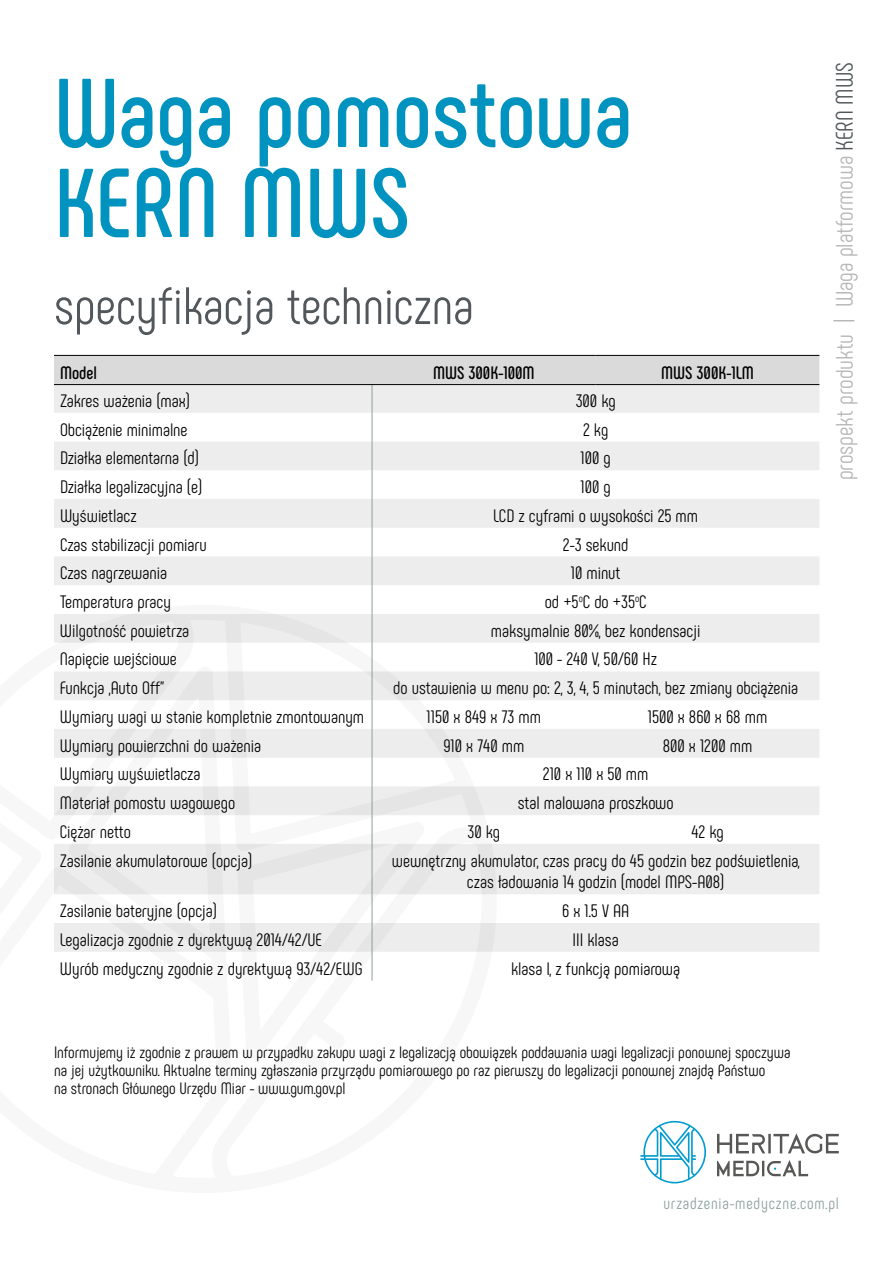
<style>
.page{position:relative;width:893px;height:1263px;background:#fff}
.page>*{position:absolute;margin:0;border:0;box-sizing:border-box;transform-origin:0 0}
.t1{font:700 97.5px/90px "Phenomena";color:#0093bf}
.t2{font:52.5px "Phenomena";color:#51575a}
.t3{font:24px "Phenomena";color:#b5b7b8}
.t4{font:18px/21.6px "Phenomena";color:#000;text-align:center}
.t5{font:700 18px "Phenomena";color:#000}
.t6{font:16.5px/18px "Phenomena";color:#000}
.t7{font:16.5px "Phenomena";letter-spacing:.05em;color:#8d9e9e}
.s1{color:#51575a}
</style>
<div class="page">
<svg style="left:505px;top:844px;width:314px;height:108px;fill:#ededed"></svg>
<svg style="left:54px;top:356px;width:765px;height:459px"></svg>
<hr style="left:54px;top:355px;width:318px;height:1px;background:#000">
<hr style="left:372px;top:355px;width:224px;height:1px;background:#000">
<hr style="left:596px;top:355px;width:223px;height:1px;background:#000">
<hr style="left:54px;top:384px;width:318px;height:1px;background:#000">
<hr style="left:372px;top:384px;width:224px;height:1px;background:#000">
<hr style="left:596px;top:384px;width:223px;height:1px;background:#000">
<svg style="left:640px;top:1121px;width:66px;height:62px"></svg>
<svg style="left:717px;top:1133px;width:122px;height:20px"></svg>
<svg style="left:717px;top:1160px;width:91px;height:16px"></svg>
<svg style="left:54px;top:596px;width:451px;height:385px;fill:#f2f2f2"></svg>
<h1 class="t1" style="left:54px;top:68px;width:580px">Waga pomostowa<br>KERN MWS</h1>
<h2 class="t2" style="left:54px;top:275px;width:421px">specyfikacja techniczna</h2>
<p class="t5" style="left:60px;top:361px;width:38px">Model</p>
<p class="t5" style="left:433px;top:361px;width:103px">MWS 300K-100M</p>
<p class="t5" style="left:661px;top:361px;width:94px">MWS 300K-1LM</p>
<p class="t4" style="left:60px;top:390px;width:131px">Zakres ważenia (max)</p>
<p class="t4" style="left:576px;top:390px;width:42px">300 kg</p>
<p class="t4" style="left:60px;top:418px;width:129px">Obciążenie minimalne</p>
<p class="t4" style="left:583px;top:418px;width:27px">2 kg</p>
<p class="t4" style="left:60px;top:447px;width:141px">Działka elementarna (d)</p>
<p class="t4" style="left:581px;top:447px;width:32px">100 g</p>
<p class="t4" style="left:60px;top:476px;width:144px">Działka legalizacyjna (e)</p>
<p class="t4" style="left:581px;top:476px;width:32px">100 g</p>
<p class="t4" style="left:60px;top:505px;width:78px">Wyświetlacz</p>
<p class="t4" style="left:493px;top:505px;width:206px">LCD z cyframi o wysokości 25 mm</p>
<p class="t4" style="left:60px;top:533px;width:148px">Czas stabilizacji pomiaru</p>
<p class="t4" style="left:563px;top:533px;width:67px">2-3 sekund</p>
<p class="t4" style="left:60px;top:562px;width:109px">Czas nagrzewania</p>
<p class="t4" style="left:571px;top:562px;width:51px">10 minut</p>
<p class="t4" style="left:60px;top:591px;width:113px">Temperatura pracy</p>
<p class="t4" style="left:545px;top:591px;width:103px">od +5<sup>o</sup>C do +35<sup>o</sup>C</p>
<p class="t4" style="left:60px;top:620px;width:131px">Wilgotność powietrza</p>
<p class="t4" style="left:491px;top:620px;width:211px">maksymalnie 80%, bez kondensacji</p>
<p class="t4" style="left:60px;top:648px;width:118px">Napięcie wejściowe</p>
<p class="t4" style="left:534px;top:648px;width:124px">100 - 240 V, 50/60 Hz</p>
<p class="t4" style="left:60px;top:677px;width:106px">Funkcja „Auto Off”</p>
<p class="t4" style="left:393px;top:677px;width:406px">do ustawienia w menu po: 2, 3, 4, 5 minutach, bez zmiany obciążenia</p>
<p class="t4" style="left:60px;top:706px;width:306px">Wymiary wagi w stanie kompletnie zmontowanym</p>
<p class="t4" style="left:427px;top:706px;width:116px">1150 x 849 x 73 mm</p>
<p class="t4" style="left:648px;top:706px;width:121px">1500 x 860 x 68 mm</p>
<p class="t4" style="left:60px;top:735px;width:203px">Wymiary powierzchni do ważenia</p>
<p class="t4" style="left:443px;top:735px;width:82px">910 x 740 mm</p>
<p class="t4" style="left:663px;top:735px;width:91px">800 x 1200 mm</p>
<p class="t4" style="left:60px;top:763px;width:142px">Wymiary wyświetlacza</p>
<p class="t4" style="left:543px;top:763px;width:107px">210 x 110 x 50 mm</p>
<p class="t4" style="left:60px;top:792px;width:177px">Materiał pomostu wagowego</p>
<p class="t4" style="left:518px;top:792px;width:157px">stal malowana proszkowo</p>
<p class="t4" style="left:60px;top:821px;width:73px">Ciężar netto</p>
<p class="t4" style="left:467px;top:821px;width:34px">30 kg</p>
<p class="t4" style="left:691px;top:821px;width:34px">42 kg</p>
<p class="t4" style="left:60px;top:850px;width:194px">Zasilanie akumulatorowe (opcja)</p>
<p class="t4" style="left:392px;top:850px;width:409px">wewnętrzny akumulator, czas pracy do 45 godzin bez podświetlenia, czas ładowania 14 godzin (model MPS-A08)</p>
<p class="t4" style="left:60px;top:900px;width:159px">Zasilanie bateryjne (opcja)</p>
<p class="t4" style="left:562px;top:900px;width:69px">6 x 1.5 V AA</p>
<p class="t4" style="left:60px;top:929px;width:264px">Legalizacja zgodnie z dyrektywą 2014/42/UE</p>
<p class="t4" style="left:573px;top:929px;width:48px">III klasa</p>
<p class="t4" style="left:60px;top:957px;width:304px">Wyrób medyczny zgodnie z dyrektywą 93/42/EWG</p>
<p class="t4" style="left:511px;top:957px;width:171px">klasa I, z funkcją pomiarową</p>
<p class="t6" style="left:54px;top:1043px;width:738px">Informujemy iż zgodnie z prawem w przypadku zakupu wagi z legalizacją obowiązek poddawania wagi legalizacji ponownej spoczywa na jej użytkowniku. Aktualne terminy zgłaszania przyrządu pomiarowego po raz pierwszy do legalizacji ponownej znajdą Państwo<br>na stronach Głównego Urzędu Miar - www.gum.gov.pl</p>
<h3 class="t3" style="left:831px;top:480px;width:420px;rotate:-90deg">prospekt produktu | Waga platformowa <span class="s1">KERN MWS</span></h3>
<p class="t7" style="left:664px;top:1193px;width:177px">urzadzenia-medyczne.com.pl</p>
</div>
